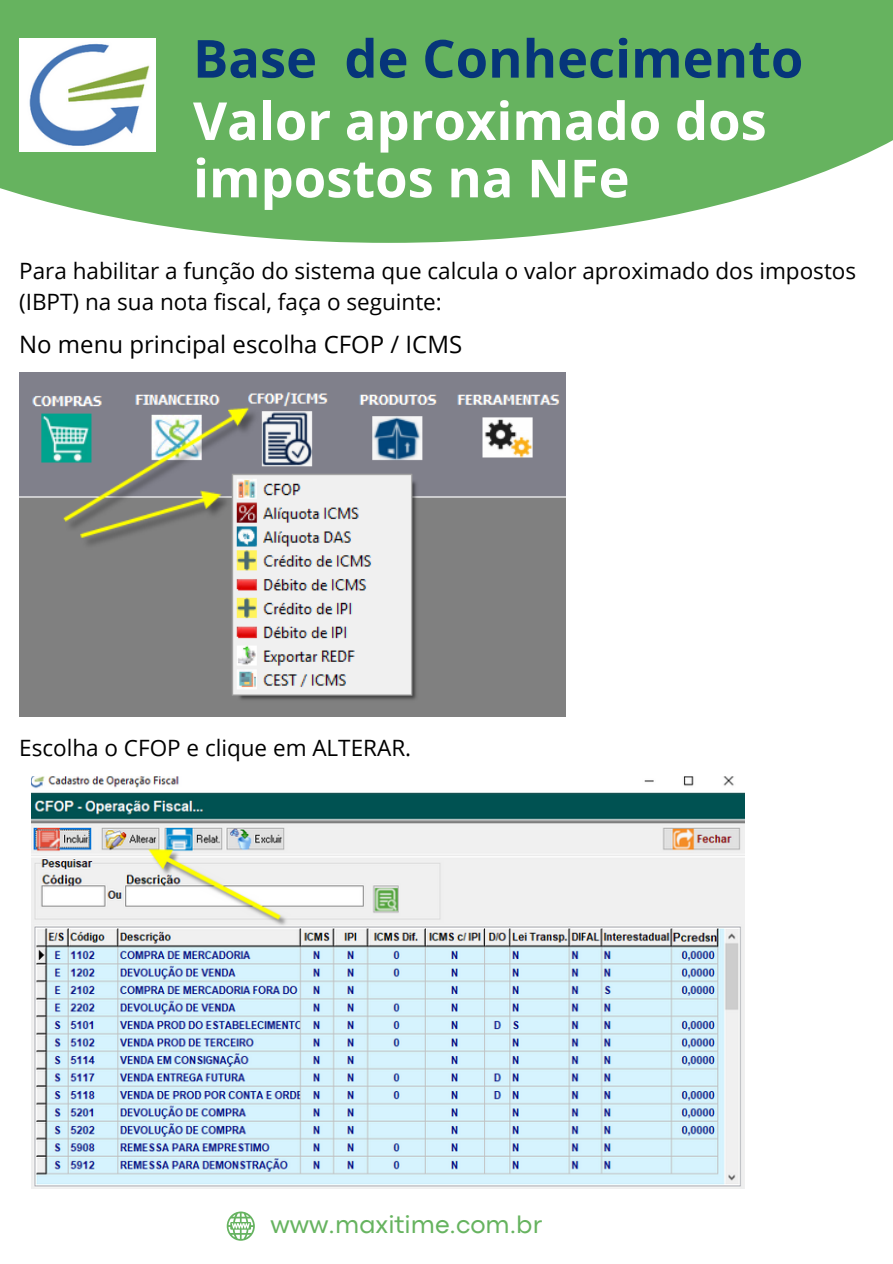
<style>
.page{position:relative;width:893px;height:1264px;background:#fff}
.page>*{position:absolute;margin:0;border:0;box-sizing:border-box;transform-origin:0 0}
.t1{font:700 52.5px/57.3px "Open Sans";color:#fff}
.t2{font:700 52.5px "Open Sans";color:#06357a}
.t3{font:25.5px "Codec Pro";color:#66b35f}
.t4{font:24px "Open Sans";color:#000}
.t5{font:22.5px/31.5px "Open Sans";color:#000}
</style>
<div class="page">
<svg style="left:0;top:0;width:892px;height:243px;background:#77bb70"></svg>
<svg style="left:227px;top:1211px;width:28px;height:29px"></svg>
<img style="left:19px;top:39px;width:136px;height:112px">
<img style="left:19px;top:373px;width:546px;height:343px">
<img style="left:31px;top:776px;width:713px;height:412px">
<h1 class="t2" style="left:193px;top:22px;width:611px">Base de Conhecimento</h1>
<h1 class="t1" style="left:193px;top:91px;width:575px">Valor aproximado dos impostos na NFe</h1>
<p class="t5" style="left:19px;top:254px;width:838px">Para habilitar a função do sistema que calcula o valor aproximado dos impostos (IBPT) na sua nota fiscal, faça o seguinte:</p>
<p class="t4" style="left:19px;top:327px;width:444px">No menu principal escolha CFOP / ICMS</p>
<p class="t5" style="left:19px;top:731px;width:393px">Escolha o CFOP e clique em ALTERAR.</p>
<p class="t3" style="left:270px;top:1214px;width:273px">www.maxitime.com.br</p>
</div>
